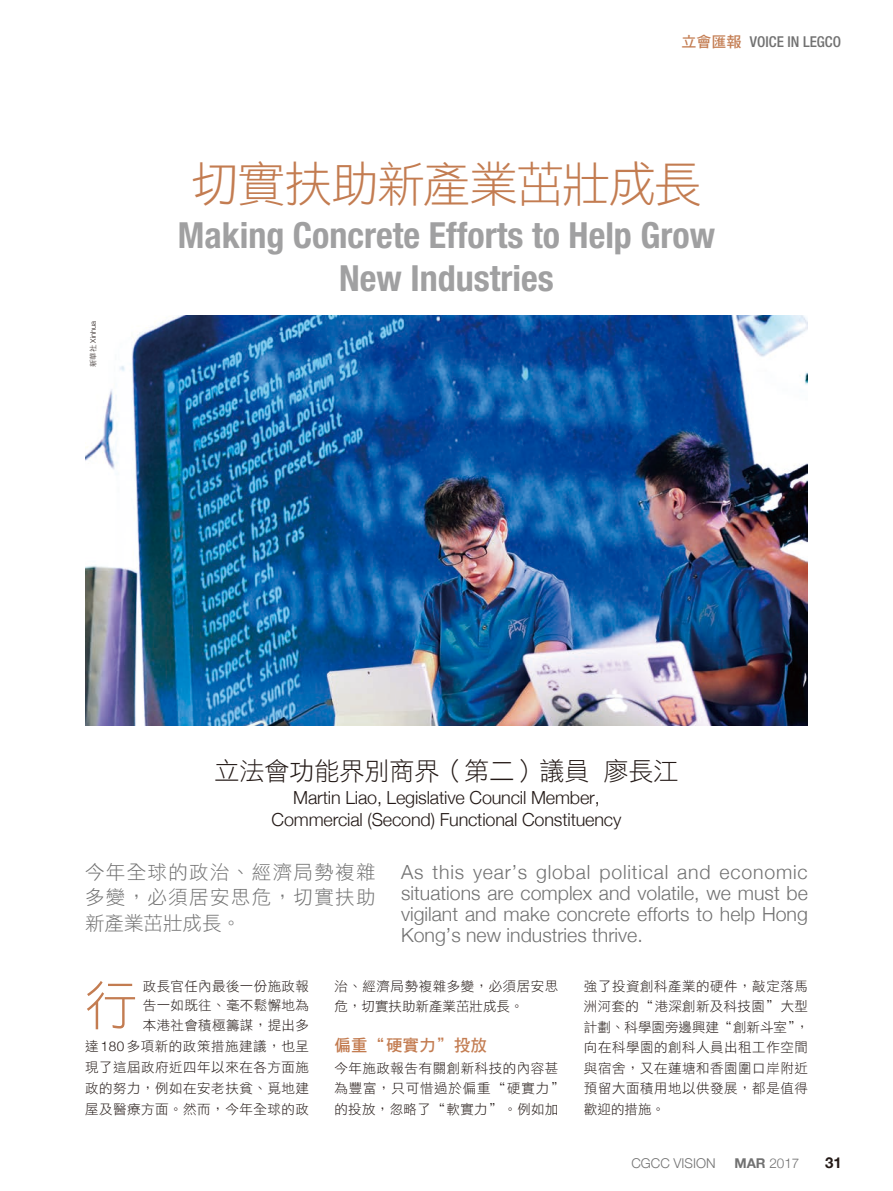
<style>
.page{position:relative;width:893px;height:1191px;background:#fff}
.page>*{position:absolute;margin:0;border:0;box-sizing:border-box;transform-origin:0 0}
.t1{font:52.5px "DF Hei Std W3";color:#c37c51}
.t2{font:48px "DF Hei Std W3";letter-spacing:-.035em;color:#c37c51}
.t3{font:700 condensed 36px/43.2px "Helvetica Neue";color:#a0a0a1;text-align:center}
.t4{font:25.5px "DF Hei Std W3";color:#231916}
.t5{font:300 19.5px/21px "Helvetica Neue";color:#727272;text-align:justify}
.t6{font:19.5px/25.5px "DF Hei Std W3";letter-spacing:.07em;color:#727272;text-align:justify}
.t7{font:300 18px/21.6px "Helvetica Neue";letter-spacing:-.01em;color:#231916;text-align:center}
.t8{font:16.5px "DF Hei Std W7";color:#c37c51}
.t9{font:500 condensed 15px "Helvetica Neue LT Std";color:#727272}
.t10{font:700 15px "Helvetica Neue";color:#231916}
.t11{font:13.5px/20.5px "DF Hei Std W3";letter-spacing:.04em;color:#231916;text-align:justify}
.t12{font:300 13.5px "Helvetica Neue";color:#727272}
.t13{font:300 7.5px "Helvetica Neue";color:#231916}
.s1{font-family:"DF Hei Std W7";font-weight:400;font-stretch:normal;color:#c37c51}
.s2{font-family:"DF Hei Std W3";font-weight:400}
.s3{font-family:"Helvetica Neue";font-weight:300}
.s4{font-weight:700}
</style>
<div class="page">
<img style="left:85px;top:316px;width:723px;height:409px">
<p class="t9" style="left:682px;top:33px;width:161px"><span class="s1">立會匯報</span> VOICE IN LEGCO</p>
<p class="t13" style="left:87px;top:367px;width:48px;rotate:-90deg"><span class="s2">新華社</span> Xinhua</p>
<h2 class="t2" style="left:191px;top:158px;width:512px">切實扶助新產業茁壯成長</h2>
<h3 class="t3" style="left:178px;top:213px;width:539px">Making Concrete Efforts to Help Grow<br>New Industries</h3>
<h3 class="t4" style="left:215px;top:757px;width:465px">立法會功能界別商界（第二）議員 廖長江</h3>
<h3 class="t7" style="left:272px;top:786px;width:351px">Martin Liao, Legislative Council Member,<br>Commercial (Second) Functional Constituency</h3>
<h3 class="t6" style="left:85px;top:858px;width:292px">今年全球的政治、經濟局勢複雜多變，必須居安思危，切實扶助新產業茁壯成長。</h3>
<h3 class="t5" style="left:401px;top:860px;width:408px">As this year’s global political and economic situations are complex and volatile, we must be vigilant and make concrete efforts to help Hong Kong’s new industries thrive.</h3>
<h1 class="t1" style="left:85px;top:976px;width:54px">行</h1>
<p class="t11" style="left:143px;top:975px;width:168px;line-height:19.5px">政長官任內最後一份施政報告一如既往、毫不鬆懈地為本港社會積極籌謀，提出多</p>
<p class="t11" style="left:85px;top:1035px;width:225px;line-height:21px">達 <span class="s3">180</span> 多項新的政策措施建議，也呈現了這屆政府近四年以來在各方面施政的努力，例如在安老扶貧、覓地建屋及醫療方面。然而，今年全球的政</p>
<p class="t11" style="left:335px;top:975px;width:225px;line-height:20.1px">治、經濟局勢複雜多變，必須居安思危，切實扶助新產業茁壯成長。</p>
<p class="t8" style="left:334px;top:1036px;width:154px">偏重“硬實力＂投放</p>
<p class="t11" style="left:334px;top:1058px;width:232px;line-height:20.1px;text-align:left">今年施政報告有關創新科技的內容甚為豐富，只可惜過於偏重“硬實力＂的投放，忽略了“軟實力＂。例如加</p>
<p class="t11" style="left:584px;top:975px;width:227px">強了投資創科產業的硬件，敲定落馬洲河套的“港深創新及科技園＂大型計劃、科學園旁邊興建“創新斗室＂，向在科學園的創科人員出租工作空間與宿舍，又在蓮塘和香園圍口岸附近預留大面積用地以供發展，都是值得歡迎的措施。</p>
<p class="t12" style="left:631px;top:1152px;width:86px">CGCC Vision</p>
<p class="t12" style="left:734px;top:1152px;width:67px"><span class="s4">MAR</span> 2017</p>
<p class="t10" style="left:825px;top:1150px;width:18px">31</p>
</div>
